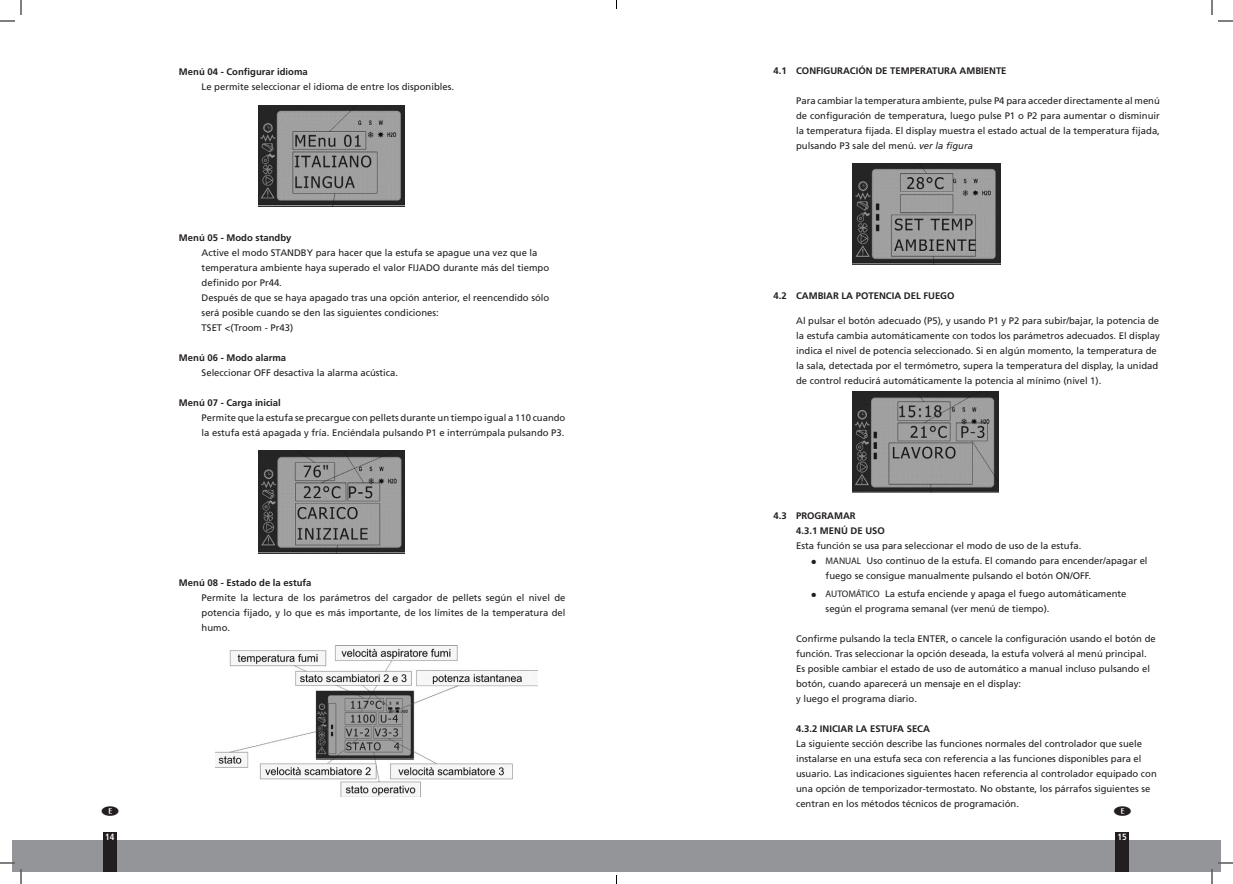
<style>
.page{position:relative;width:1233px;height:884px;background:#fff}
.page>*{position:absolute;margin:0;border:0;box-sizing:border-box;transform-origin:0 0}
.Subkop{font:9.5px/15px "Frutiger LT Std";color:#231f20}
.Subkop-2{font:700 9.5px "Frutiger LT Std";color:#231f20}
.t1{font:700 condensed 9px "Frutiger LT Std";color:#fff}
.s1{font-style:italic}
.s2{font-family:"Myriad Pro"}
</style>
<div class="page">
<div style="left:12px;top:840px;width:604px;height:31px;background:#939598"></div>
<div style="left:103px;top:832px;width:13px;height:39px;background:#231f20"></div>
<div style="left:616px;top:840px;width:604px;height:31px;background:#939598"></div>
<div style="left:1115px;top:832px;width:13px;height:39px;background:#231f20"></div>
<img style="left:853px;top:164px;width:147px;height:101px">
<img style="left:853px;top:392px;width:145px;height:101px">
<img style="left:258px;top:105px;width:146px;height:102px">
<img style="left:258px;top:450px;width:147px;height:103px">
<img style="left:216px;top:645px;width:321px;height:152px">
<svg style="left:1218px;top:20px;width:15px;height:2px"></svg>
<svg style="left:1218px;top:862px;width:15px;height:2px"></svg>
<svg style="left:0;top:0;width:22px;height:22px"></svg>
<svg style="left:0;top:862px;width:22px;height:22px"></svg>
<svg style="left:1211px;top:0;width:1px;height:15px"></svg>
<svg style="left:1211px;top:869px;width:1px;height:15px"></svg>
<p class="Subkop-2" style="left:179px;top:67px;width:130px">Menú 04 - Configurar idioma</p>
<p class="Subkop" style="left:202px;top:80px;width:254px">Le permite seleccionar el idioma de entre los disponibles.</p>
<p class="Subkop-2" style="left:179px;top:232px;width:114px">Menú 05 - Modo standby</p>
<p class="Subkop" style="left:202px;top:245px;width:349px">Active el modo STANDBY para hacer que la estufa se apague una vez que la temperatura ambiente haya superado el valor FIJADO durante más del tiempo definido por Pr44.</p>
<p class="Subkop" style="left:202px;top:290px;width:349px">Después de que se haya apagado tras una opción anterior, el reencendido sólo será posible cuando se den las siguientes condiciones:</p>
<p class="Subkop" style="left:202px;top:320px;width:93px">TSET &lt;(Troom - Pr43)</p>
<p class="Subkop-2" style="left:179px;top:352px;width:109px">Menú 06 - Modo alarma</p>
<p class="Subkop" style="left:202px;top:365px;width:198px">Seleccionar OFF desactiva la alarma acústica.</p>
<p class="Subkop-2" style="left:179px;top:397px;width:103px">Menú 07 - Carga inicial</p>
<p class="Subkop" style="left:202px;top:410px;width:365px">Permite que la estufa se precargue con pellets durante un tiempo igual a 110 cuando la estufa está apagada y fría. Enciéndala pulsando P1 e interrúmpala pulsando P3.</p>
<p class="Subkop-2" style="left:179px;top:577px;width:134px">Menú 08 - Estado de la estufa</p>
<p class="Subkop" style="left:202px;top:590px;width:365px;text-align:justify">Permite la lectura de los parámetros del cargador de pellets según el nivel de potencia fijado, y lo que es más importante, de los límites de la temperatura del humo.</p>
<p class="Subkop-2" style="left:773px;top:65px;width:235px">4.1 CONFIGURACIÓN DE TEMPERATURA AMBIENTE</p>
<p class="Subkop" style="left:796px;top:93px;width:365px;text-align:justify">Para cambiar la temperatura ambiente, pulse P4 para acceder directamente al menú de configuración de temperatura, luego pulse P1 o P2 para aumentar o disminuir la temperatura fijada. El display muestra el estado actual de la temperatura fijada, pulsando P3 sale del menú. <span class="s1">ver la figura</span></p>
<p class="Subkop-2" style="left:773px;top:290px;width:183px">4.2 CAMBIAR LA POTENCIA DEL FUEGO</p>
<p class="Subkop" style="left:796px;top:313px;width:365px">Al pulsar el botón adecuado (P5), y usando P1 y P2 para subir/bajar, la potencia de la estufa cambia automáticamente con todos los parámetros adecuados. El display indica el nivel de potencia seleccionado. Si en algún momento, la temperatura de la sala, detectada por el termómetro, supera la temperatura del display, la unidad de control reducirá automáticamente la potencia al mínimo (nivel 1).</p>
<p class="Subkop-2" style="left:773px;top:510px;width:84px">4.3 PROGRAMAR</p>
<p class="Subkop-2" style="left:796px;top:525px;width:90px">4.3.1 MENÚ DE USO</p>
<p class="Subkop" style="left:796px;top:538px;width:287px">Esta función se usa para seleccionar el modo de uso de la estufa.</p>
<p class="Subkop" style="left:825px;top:553px;width:323px;text-indent:-14px">● <span class="s2">MANUAL</span> Uso continuo de la estufa. El comando para encender/apagar el fuego se consigue manualmente pulsando el botón ON/OFF.</p>
<p class="Subkop" style="left:825px;top:586px;width:302px;text-indent:-14px">● <span class="s2">AUTOMÁTICO</span> La estufa enciende y apaga el fuego automáticamente según el programa semanal (ver menú de tiempo).</p>
<p class="Subkop" style="left:796px;top:631px;width:361px">Confirme pulsando la tecla ENTER, o cancele la configuración usando el botón de función. Tras seleccionar la opción deseada, la estufa volverá al menú principal.</p>
<p class="Subkop" style="left:796px;top:661px;width:355px">Es posible cambiar el estado de uso de automático a manual incluso pulsando el botón, cuando aparecerá un mensaje en el display:</p>
<p class="Subkop" style="left:796px;top:691px;width:122px">y luego el programa diario.</p>
<p class="Subkop-2" style="left:796px;top:723px;width:135px">4.3.2 INICIAR LA ESTUFA SECA</p>
<p class="Subkop" style="left:796px;top:736px;width:362px">La siguiente sección describe las funciones normales del controlador que suele instalarse en una estufa seca con referencia a las funciones disponibles para el usuario. Las indicaciones siguientes hacen referencia al controlador equipado con una opción de temporizador-termostato. No obstante, los párrafos siguientes se centran en los métodos técnicos de programación.</p>
<p class="t1" style="left:105px;top:832px;width:11px">14</p>
<p class="t1" style="left:1117px;top:832px;width:11px">15</p>
</div>
